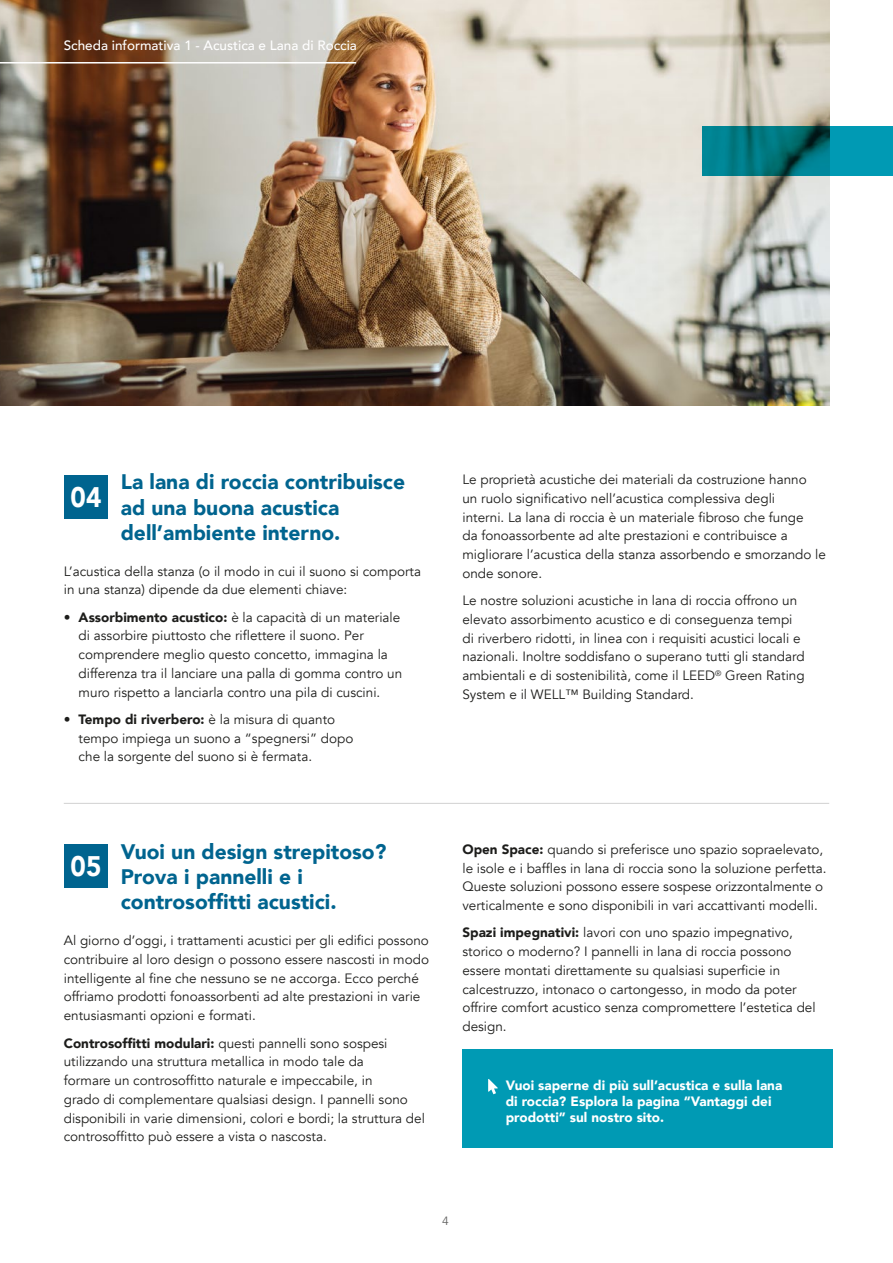
<style>
.page{position:relative;width:893px;height:1263px;background:#fff}
.page>*{position:absolute;margin:0;border:0;box-sizing:border-box;transform-origin:0 0}
.t1{font:900 28.2px "Avenir";color:#fff;scale:.92 1}
.t2{font:900 21px/25.2px "Avenir";color:#00648f}
.t3{font:13.5px/18.8px "Avenir";color:#1d1d1b}
.t4{font:900 13.5px/16.2px "Avenir";color:#fff}
.t5{font:500 13.5px "Avenir";color:#fff}
.t6{font:12px "Avenir";color:#646463}
.s1{font-weight:900}
</style>
<div class="page">
<img style="left:0;top:0;width:829px;height:405px">
<div style="left:64px;top:475px;width:44px;height:43px;background:#00648f"></div>
<div style="left:64px;top:844px;width:44px;height:44px;background:#00648f"></div>
<hr style="left:64px;top:803px;width:765px;height:1px;background:#d1d1d1">
<svg style="left:702px;top:126px;width:191px;height:50px;background:#007e8c"></svg>
<div style="left:463px;top:1049px;width:370px;height:99px;background:#009ab4"></div>
<svg style="left:488px;top:1079px;width:10px;height:15px"></svg>
<hr style="left:0;top:62px;width:356px;height:2px;background:#fff">
<p class="t5" style="left:64px;top:34px;width:295px">Scheda informativa 1 - Acustica e Lana di Roccia</p>
<h2 class="t2" style="left:121px;top:469px;width:286px">La lana di roccia contribuisce ad una buona acustica dell’ambiente interno.</h2>
<p class="t3" style="left:64px;top:562px;width:359px">L’acustica della stanza (o il modo in cui il suono si comporta in una stanza) dipende da due elementi chiave:</p>
<p class="t3" style="left:79px;top:608px;width:325px;text-indent:-15px">• <span class="s1">Assorbimento acustico:</span> è la capacità di un materiale di assorbire piuttosto che riflettere il suono. Per comprendere meglio questo concetto, immagina la differenza tra il lanciare una palla di gomma contro un muro rispetto a lanciarla contro una pila di cuscini.</p>
<p class="t3" style="left:79px;top:710px;width:276px;text-indent:-15px">• <span class="s1">Tempo di riverbero:</span> è la misura di quanto tempo impiega un suono a “spegnersi” dopo che la sorgente del suono si è fermata.</p>
<h1 class="t1" style="left:71px;top:473px;width:35px">04</h1>
<p class="t3" style="left:462px;top:470px;width:365px">Le proprietà acustiche dei materiali da costruzione hanno<br>un ruolo significativo nell’acustica complessiva degli<br>interni. La lana di roccia è un materiale fibroso che funge<br>da fonoassorbente ad alte prestazioni e contribuisce a migliorare l’acustica della stanza assorbendo e smorzando le onde sonore.</p>
<p class="t3" style="left:462px;top:591px;width:344px">Le nostre soluzioni acustiche in lana di roccia offrono un elevato assorbimento acustico e di conseguenza tempi di riverbero ridotti, in linea con i requisiti acustici locali e nazionali. Inoltre soddisfano o superano tutti gli standard ambientali e di sostenibilità, come il LEED<sup>®</sup> Green Rating System e il WELL™ Building Standard.</p>
<h2 class="t2" style="left:121px;top:838px;width:267px">Vuoi un design strepitoso?<br>Prova i pannelli e i controsoffitti acustici.</h2>
<p class="t3" style="left:64px;top:931px;width:367px">Al giorno d’oggi, i trattamenti acustici per gli edifici possono contribuire al loro design o possono essere nascosti in modo intelligente al fine che nessuno se ne accorga. Ecco perché offriamo prodotti fonoassorbenti ad alte prestazioni in varie entusiasmanti opzioni e formati.</p>
<p class="t3" style="left:64px;top:1034px;width:363px"><span class="s1">Controsoffitti modulari:</span> questi pannelli sono sospesi utilizzando una struttura metallica in modo tale da<br>formare un controsoffitto naturale e impeccabile, in<br>grado di complementare qualsiasi design. I pannelli sono disponibili in varie dimensioni, colori e bordi; la struttura del controsoffitto può essere a vista o nascosta.</p>
<h1 class="t1" style="left:71px;top:842px;width:35px">05</h1>
<p class="t3" style="left:462px;top:840px;width:366px"><span class="s1">Open Space:</span> quando si preferisce uno spazio sopraelevato, le isole e i baffles in lana di roccia sono la soluzione perfetta.<br>Queste soluzioni possono essere sospese orizzontalmente o verticalmente e sono disponibili in vari accattivanti modelli.</p>
<p class="t3" style="left:462px;top:923px;width:355px"><span class="s1">Spazi impegnativi:</span> lavori con uno spazio impegnativo, storico o moderno? I pannelli in lana di roccia possono essere montati direttamente su qualsiasi superficie in calcestruzzo, intonaco o cartongesso, in modo da poter offrire comfort acustico senza compromettere l’estetica del design.</p>
<p class="t4" style="left:506px;top:1076px;width:278px">Vuoi saperne di più sull’acustica e sulla lana di roccia? Esplora la pagina “Vantaggi dei prodotti” sul nostro sito.</p>
<p class="t6" style="left:442px;top:1213px;width:8px">4</p>
</div>
